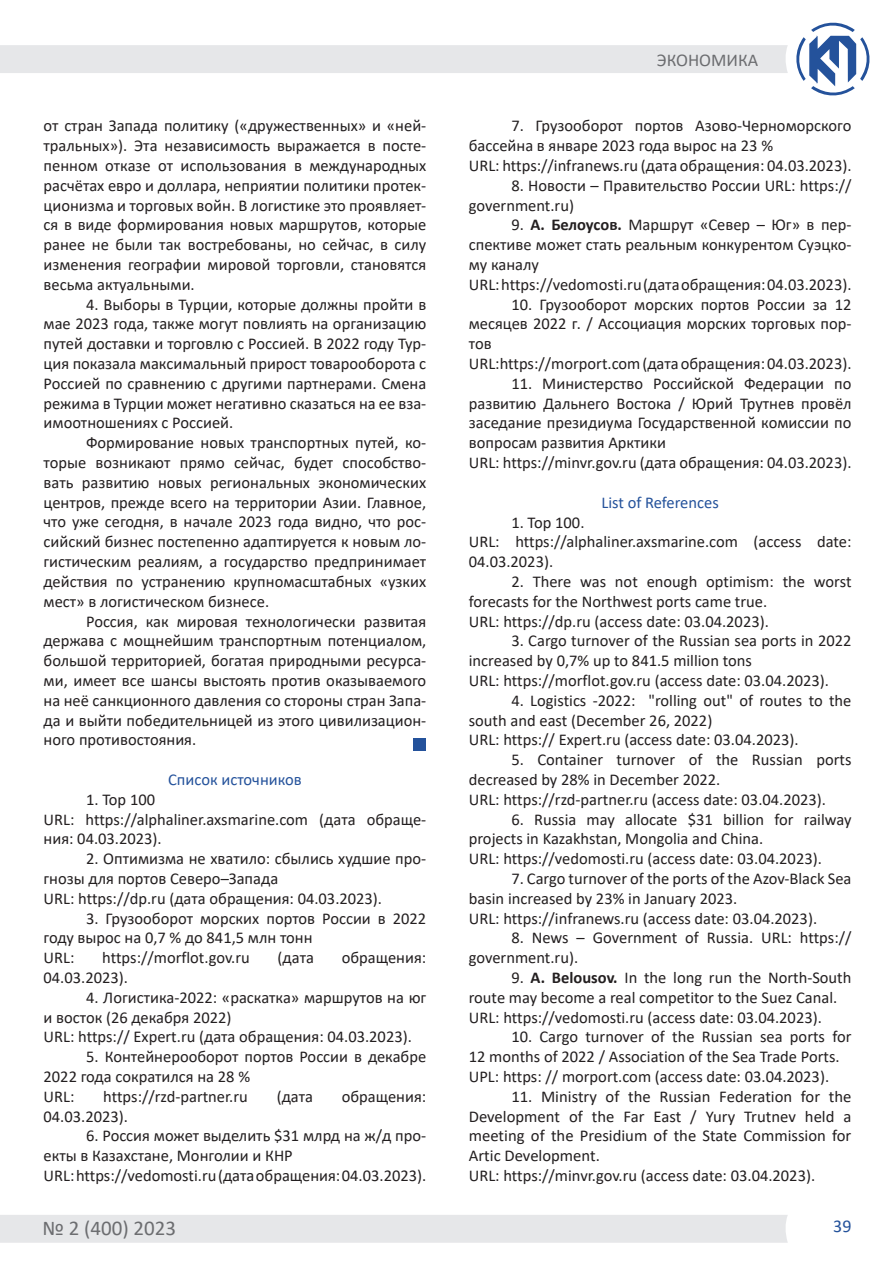
<style>
.page{position:relative;width:893px;height:1263px;background:#fff}
.page>*{position:absolute;margin:0;border:0;box-sizing:border-box;transform-origin:0 0}
.t1{font:21px "Calibri";color:#6c6d70}
.t2{font:18px "Calibri";color:#6c6d70}
.t3{font:18px "Calibri";color:#24529b}
.t4{font:16.5px/19.8px "Calibri";color:#231f20}
.t5{font:16.5px "Calibri";color:#24529b}
.s1{font-weight:700}
</style>
<div class="page">
<svg style="left:796px;top:22px;width:74px;height:74px"></svg>
<div style="left:0;top:45px;width:788px;height:28px;background:#e6e7e9"></div>
<div style="left:0;top:1215px;width:788px;height:28px;background:#e6e7e9"></div>
<div style="left:414px;top:738px;width:12px;height:12px;background:#24529b"></div>
<p class="t4" style="left:44px;top:116px;width:384px;text-align:justify">от стран Запада политику («дружественных» и «ней&shy;тральных»). Эта независимость выражается в посте&shy;пенном отказе от использования в международных расчётах евро и доллара, неприятии политики протек&shy;ционизма и торговых войн. В логистике это проявляет&shy;ся в виде формирования новых маршрутов, которые ранее не были так востребованы, но сейчас, в силу изменения географии мировой торговли, становятся весьма актуальными.</p>
<p class="t4" style="left:44px;top:294px;width:384px;text-align:justify;text-indent:43px">4. Выборы в Турции, которые должны пройти в мае 2023 года, также могут повлиять на организацию путей доставки и торговлю с Россией. В 2022 году Тур&shy;ция показала максимальный прирост товарооборота с Россией по сравнению с другими партнерами. Смена режима в Турции может негативно сказаться на ее вза&shy;имоотношениях с Россией.</p>
<p class="t4" style="left:44px;top:432px;width:384px;text-align:justify;text-indent:43px">Формирование новых транспортных путей, ко&shy;торые возникают прямо сейчас, будет способство&shy;вать развитию новых региональных экономических центров, прежде всего на территории Азии. Главное, что уже сегодня, в начале 2023 года видно, что рос&shy;сийский бизнес постепенно адаптируется к новым ло&shy;гистическим реалиям, а государство предпринимает действия по устранению крупномасштабных «узких мест» в логистическом бизнесе.</p>
<p class="t4" style="left:44px;top:611px;width:384px;text-align:justify;text-indent:43px">Россия, как мировая технологически развитая держава с мощнейшим транспортным потенциалом, большой территорией, богатая природными ресурса&shy;ми, имеет все шансы выстоять против оказываемого на неё санкционного давления со стороны стран Запа&shy;да и выйти победительницей из этого цивилизацион&shy;ного противостояния.</p>
<p class="t5" style="left:168px;top:768px;width:135px">Список источников</p>
<p class="t4" style="left:86px;top:789px;width:71px">1. Top 100</p>
<p class="t4" style="left:44px;top:809px;width:384px">URL: https://alphaliner.axsmarine.com (дата обраще&shy;ния: 04.03.2023).</p>
<p class="t4" style="left:44px;top:848px;width:384px;text-indent:43px">2. Оптимизма не хватило: сбылись худшие про&shy;гнозы для портов Северо–Запада</p>
<p class="t4" style="left:44px;top:888px;width:340px">URL: https://dp.ru (дата обращения: 04.03.2023).</p>
<p class="t4" style="left:44px;top:908px;width:384px;text-indent:43px">3. Грузооборот морских портов России в 2022 году вырос на 0,7 % до 841,5 млн тонн</p>
<p class="t4" style="left:44px;top:947px;width:32px">URL:</p>
<p class="t4" style="left:102px;top:947px;width:149px">https://morflot.gov.ru</p>
<p class="t4" style="left:278px;top:947px;width:38px">(дата</p>
<p class="t4" style="left:342px;top:947px;width:86px">обращения:</p>
<p class="t4" style="left:44px;top:967px;width:86px">04.03.2023).</p>
<p class="t4" style="left:44px;top:987px;width:384px;text-indent:43px">4. Логистика-2022: «раскатка» маршрутов на юг и восток (26 декабря 2022)</p>
<p class="t4" style="left:44px;top:1026px;width:370px">URL: https:// Expert.ru (дата обращения: 04.03.2023).</p>
<p class="t4" style="left:44px;top:1046px;width:384px;text-indent:43px">5. Контейнерооборот портов России в декабре<br>2022 года сократился на 28 %</p>
<p class="t4" style="left:44px;top:1086px;width:32px">URL:</p>
<p class="t4" style="left:103px;top:1086px;width:146px">https://rzd-partner.ru</p>
<p class="t4" style="left:277px;top:1086px;width:38px">(дата</p>
<p class="t4" style="left:342px;top:1086px;width:86px">обращения:</p>
<p class="t4" style="left:44px;top:1106px;width:86px">04.03.2023).</p>
<p class="t4" style="left:44px;top:1125px;width:384px;text-indent:43px">6. Россия может выделить $31 млрд на ж/д про&shy;екты в Казахстане, Монголии и КНР</p>
<p class="t4" style="left:44px;top:1165px;width:384px">URL: https://vedomosti.ru (дата обращения: 04.03.2023).</p>
<p class="t2" style="left:657px;top:48px;width:103px">ЭКОНОМИКА</p>
<p class="t4" style="left:469px;top:116px;width:384px;text-indent:43px">7. Грузооборот портов Азово-Черноморского бассейна в январе 2023 года вырос на 23 %</p>
<p class="t4" style="left:469px;top:155px;width:384px">URL: https://infranews.ru (дата обращения: 04.03.2023).</p>
<p class="t4" style="left:469px;top:175px;width:384px;text-indent:43px">8. Новости – Правительство России URL: https:// government.ru)</p>
<p class="t4" style="left:469px;top:215px;width:384px;text-align:justify;text-indent:43px">9. <span class="s1">А. Белоусов.</span> Маршрут «Север – Юг» в пер&shy;спективе может стать реальным конкурентом Суэцко&shy;му каналу</p>
<p class="t4" style="left:469px;top:274px;width:384px">URL: https://vedomosti.ru (дата обращения: 04.03.2023).</p>
<p class="t4" style="left:469px;top:294px;width:384px;text-align:justify;text-indent:43px">10. Грузооборот морских портов России за 12 месяцев 2022 г. / Ассоциация морских торговых пор&shy;тов</p>
<p class="t4" style="left:469px;top:353px;width:384px">URL:https://morport.com (дата обращения: 04.03.2023).</p>
<p class="t4" style="left:469px;top:373px;width:384px;text-align:justify;text-indent:43px">11. Министерство Российской Федерации по развитию Дальнего Востока / Юрий Трутнев провёл заседание президиума Государственной комиссии по вопросам развития Арктики</p>
<p class="t4" style="left:469px;top:452px;width:384px">URL: https://minvr.gov.ru (дата обращения: 04.03.2023).</p>
<p class="t5" style="left:601px;top:491px;width:119px">List of References</p>
<p class="t4" style="left:511px;top:512px;width:75px">1. Top 100.</p>
<p class="t4" style="left:469px;top:531px;width:384px">URL: https://alphaliner.axsmarine.com (access date:<br>04.03.2023).</p>
<p class="t4" style="left:469px;top:571px;width:384px;text-indent:43px">2. There was not enough optimism: the worst forecasts for the Northwest ports came true.</p>
<p class="t4" style="left:469px;top:611px;width:302px">URL: https://dp.ru (access date: 03.04.2023).</p>
<p class="t4" style="left:469px;top:630px;width:384px;text-indent:43px">3. Cargo turnover of the Russian sea ports in 2022 increased by 0,7% up to 841.5 million tons</p>
<p class="t4" style="left:469px;top:670px;width:362px">URL: https://morflot.gov.ru (access date: 03.04.2023).</p>
<p class="t4" style="left:469px;top:690px;width:384px;text-indent:43px">4. Logistics -2022: "rolling out" of routes to the south and east (December 26, 2022)</p>
<p class="t4" style="left:469px;top:729px;width:331px">URL: https:// Expert.ru (access date: 03.04.2023).</p>
<p class="t4" style="left:469px;top:749px;width:384px;text-indent:43px">5. Container turnover of the Russian ports decreased by 28% in December 2022.</p>
<p class="t4" style="left:469px;top:789px;width:359px">URL: https://rzd-partner.ru (access date: 03.04.2023).</p>
<p class="t4" style="left:469px;top:809px;width:384px;text-indent:43px">6. Russia may allocate $31 billion for railway projects in Kazakhstan, Mongolia and China.</p>
<p class="t4" style="left:469px;top:848px;width:355px">URL: https://vedomosti.ru (access date: 03.04.2023).</p>
<p class="t4" style="left:469px;top:868px;width:384px;text-indent:43px">7. Cargo turnover of the ports of the Azov-Black Sea basin increased by 23% in January 2023.</p>
<p class="t4" style="left:469px;top:908px;width:350px">URL: https://infranews.ru (access date: 03.04.2023).</p>
<p class="t4" style="left:469px;top:927px;width:384px;text-indent:43px">8. News – Government of Russia. URL: https:// government.ru).</p>
<p class="t4" style="left:469px;top:967px;width:384px;text-indent:43px">9. <span class="s1">A. Belousov.</span> In the long run the North-South route may become a real competitor to the Suez Canal.</p>
<p class="t4" style="left:469px;top:1007px;width:355px">URL: https://vedomosti.ru (access date: 03.04.2023).</p>
<p class="t4" style="left:469px;top:1026px;width:384px;text-indent:43px">10. Cargo turnover of the Russian sea ports for<br>12 months of 2022 / Association of the Sea Trade Ports.</p>
<p class="t4" style="left:469px;top:1066px;width:362px">UPL: https: // morport.com (access date: 03.04.2023).</p>
<p class="t4" style="left:469px;top:1086px;width:384px;text-align:justify;text-indent:43px">11. Ministry of the Russian Federation for the Development of the Far East / Yury Trutnev held a meeting of the Presidium of the State Commission for Artic Development.</p>
<p class="t4" style="left:469px;top:1165px;width:348px">URL: https://minvr.gov.ru (access date: 03.04.2023).</p>
<p class="t1" style="left:43px;top:1213px;width:135px">№ 2 (400) 2023</p>
<p class="t3" style="left:833px;top:1213px;width:20px">39</p>
</div>
